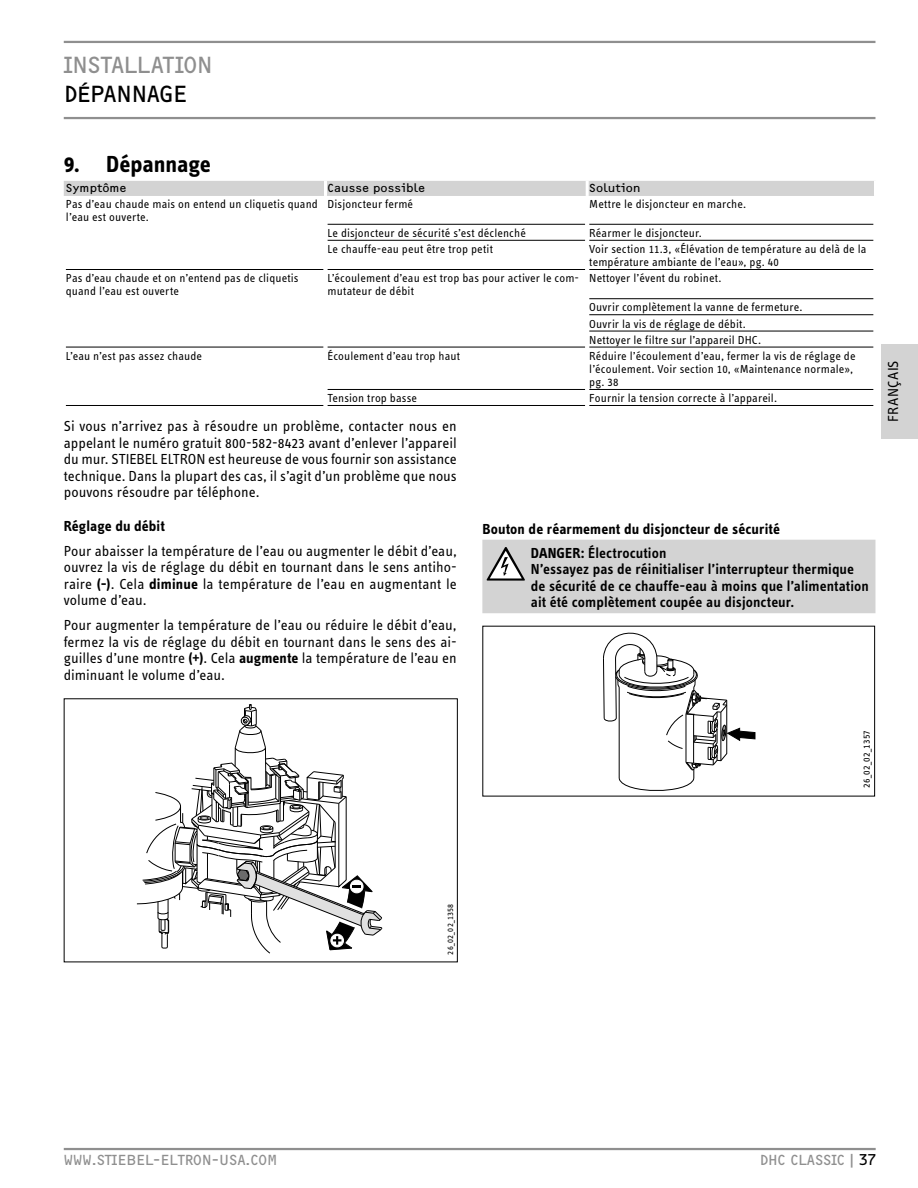
<style>
.page{position:relative;width:918px;height:1188px;background:#fff}
.page>*{position:absolute;margin:0;border:0;box-sizing:border-box;transform-origin:0 0}
.t1{font:24px "F2 FOCR Bczyk Com";letter-spacing:-.015em;color:#8f8f8f}
.t2{font:700 24px "STE Info Text";letter-spacing:-.005em;color:#000}
.t3{font:24px "F2 FOCR Bczyk Com";letter-spacing:-.02em;color:#000}
.t4{font:15px/16.5px "STE Info Text";color:#000;text-align:justify}
.t5{font:600 15px/16.5px "STE Info Text";letter-spacing:.005em;color:#000}
.t6{font:700 15px/24px "STE Info Text";letter-spacing:.005em;color:#000}
.t7{font:15px "F2 FOCR Bczyk Com";color:#8f8f8f}
.t8{font:12px/13.2px "STE Info Text";letter-spacing:.01em;color:#000}
.t9{font:12px "F2 FOCR Bczyk Com";letter-spacing:.015em;color:#000}
.t10{font:10.05px "STE Info Text";letter-spacing:.015em;color:#000}
.t11{font:8.7px "STE Info Text";letter-spacing:.02em;color:#000}
.s1{font-weight:700}
.s2{font-weight:600}
.s3{color:#000}
</style>
<div class="page">
<hr style="left:64px;top:1148px;width:812px;height:2px;background:#8f8f8f">
<div style="left:882px;top:344px;width:36px;height:94px;background:#d3d3d3"></div>
<hr style="left:64px;top:41px;width:811px;height:2px;background:#8f8f8f">
<hr style="left:64px;top:117px;width:811px;height:2px;background:#8f8f8f">
<div style="left:64px;top:181px;width:810px;height:15px;background:#d3d3d3"></div>
<hr style="left:324px;top:181px;width:3px;height:15px;background:#fff">
<hr style="left:586px;top:181px;width:3px;height:15px;background:#fff">
<hr style="left:328px;top:224px;width:257px;height:1px;background:#000">
<hr style="left:589px;top:224px;width:284px;height:1px;background:#000">
<hr style="left:328px;top:240px;width:257px;height:1px;background:#000">
<hr style="left:589px;top:240px;width:284px;height:1px;background:#000">
<hr style="left:66px;top:269px;width:257px;height:1px;background:#000">
<hr style="left:328px;top:269px;width:257px;height:1px;background:#000">
<hr style="left:589px;top:269px;width:284px;height:1px;background:#000">
<hr style="left:589px;top:298px;width:284px;height:1px;background:#000">
<hr style="left:589px;top:314px;width:284px;height:1px;background:#000">
<hr style="left:589px;top:331px;width:284px;height:1px;background:#000">
<hr style="left:66px;top:347px;width:257px;height:1px;background:#000">
<hr style="left:328px;top:347px;width:257px;height:1px;background:#000">
<hr style="left:589px;top:347px;width:284px;height:1px;background:#000">
<hr style="left:328px;top:389px;width:257px;height:1px;background:#000">
<hr style="left:589px;top:389px;width:284px;height:1px;background:#000">
<hr style="left:66px;top:405px;width:257px;height:1px;background:#000">
<hr style="left:328px;top:405px;width:257px;height:1px;background:#000">
<hr style="left:589px;top:405px;width:284px;height:1px;background:#000">
<svg style="left:136px;top:704px;width:246px;height:250px"></svg>
<div style="left:482px;top:540px;width:393px;height:73px;background:#d3d3d3"></div>
<svg style="left:603px;top:625px;width:152px;height:166px"></svg>
<h1 class="t1" style="left:64px;top:56px;width:151px">INSTALLATION</h1>
<h1 class="t3" style="left:64px;top:85px;width:125px">DÉPANNAGE</h1>
<h1 class="t2" style="left:64px;top:155px;width:149px">9. Dépannage</h1>
<p class="t9" style="left:66px;top:183px;width:62px">Symptôme</p>
<p class="t9" style="left:328px;top:183px;width:99px">Causse possible</p>
<p class="t9" style="left:589px;top:183px;width:53px">Solution</p>
<p class="t8" style="left:66px;top:198px;width:253px">Pas d’eau chaude mais on entend un cliquetis quand l’eau est ouverte.</p>
<p class="t8" style="left:328px;top:198px;width:87px">Disjoncteur fermé</p>
<p class="t8" style="left:589px;top:198px;width:158px">Mettre le disjoncteur en marche.</p>
<p class="t8" style="left:328px;top:228px;width:200px">Le disjoncteur de sécurité s’est déclenché</p>
<p class="t8" style="left:589px;top:228px;width:114px">Réarmer le disjoncteur.</p>
<p class="t8" style="left:328px;top:244px;width:167px">Le chauffe-eau peut être trop petit</p>
<p class="t8" style="left:589px;top:244px;width:279px">Voir section 11.3, «Élévation de température au delà de la température ambiante de l’eau», pg. 40</p>
<p class="t8" style="left:66px;top:273px;width:234px">Pas d’eau chaude et on n’entend pas de cliquetis quand l’eau est ouverte</p>
<p class="t8" style="left:328px;top:273px;width:253px">L’écoulement d’eau est trop bas pour activer le com&shy;mutateur de débit</p>
<p class="t8" style="left:589px;top:273px;width:134px">Nettoyer l’évent du robinet.</p>
<p class="t8" style="left:589px;top:301px;width:215px;line-height:16.2px">Ouvrir complètement la vanne de fermeture.<br>Ouvrir la vis de réglage de débit.<br>Nettoyer le filtre sur l’appareil DHC.</p>
<p class="t8" style="left:66px;top:350px;width:138px">L’eau n’est pas assez chaude</p>
<p class="t8" style="left:328px;top:350px;width:134px">Écoulement d’eau trop haut</p>
<p class="t8" style="left:589px;top:350px;width:268px">Réduire l’écoulement d’eau, fermer la vis de réglage de l’écoulement. Voir section 10, «Maintenance normale», pg. 38</p>
<p class="t8" style="left:328px;top:393px;width:91px">Tension trop basse</p>
<p class="t8" style="left:589px;top:393px;width:189px">Fournir la tension correcte à l’appareil.</p>
<p class="t4" style="left:64px;top:420px;width:395px">Si vous n’arrivez pas à résoudre un problème, contacter nous en appelant le numéro gratuit 800-582-8423 avant d’enlever l’appareil du mur. STIEBEL ELTRON est heureuse de vous fournir son assistance technique. Dans la plupart des cas, il s’agit d’un problème que nous pouvons résoudre par téléphone.</p>
<p class="t6" style="left:64px;top:515px;width:103px">Réglage du débit</p>
<p class="t4" style="left:64px;top:544px;width:395px">Pour abaisser la température de l’eau ou augmenter le débit d’eau, ouvrez la vis de réglage du débit en tournant dans le sens antiho&shy;raire <span class="s1">(-)</span>. Cela <span class="s1">diminue</span> la température de l’eau en augmentant le volume d’eau.</p>
<p class="t4" style="left:64px;top:619px;width:395px">Pour augmenter la température de l’eau ou réduire le débit d’eau, fermez la vis de réglage du débit en tournant dans le sens des ai&shy;guilles d’une montre <span class="s1">(+)</span>. Cela <span class="s1">augmente</span> la température de l’eau en diminuant le volume d’eau.</p>
<p class="t6" style="left:531px;top:518px;width:251px;text-indent:-49px">Bouton de réarmement du disjoncteur de sécurité<br>DANGER: <span class="s2">Électrocution</span></p>
<p class="t5" style="left:531px;top:562px;width:340px">N’essayez pas de réinitialiser l’interrupteur thermique de sécurité de ce chauffe-eau à moins que l’alimentation ait été complètement coupée au disjoncteur.</p>
<p class="t4" style="left:886px;top:422px;width:63px;rotate:-90deg">FRANÇAIS</p>
<p class="t10" style="left:863px;top:788px;width:59px;rotate:-90deg">26_02_02_1357</p>
<p class="t11" style="left:447px;top:955px;width:52px;rotate:-90deg">26_02_02_1358</p>
<p class="t7" style="left:64px;top:1154px;width:215px">WWW.STIEBEL-ELTRON-USA.COM</p>
<p class="t7" style="left:760px;top:1154px;width:117px">DHC CLASSIC | <span class="s3">37</span></p>
</div>
